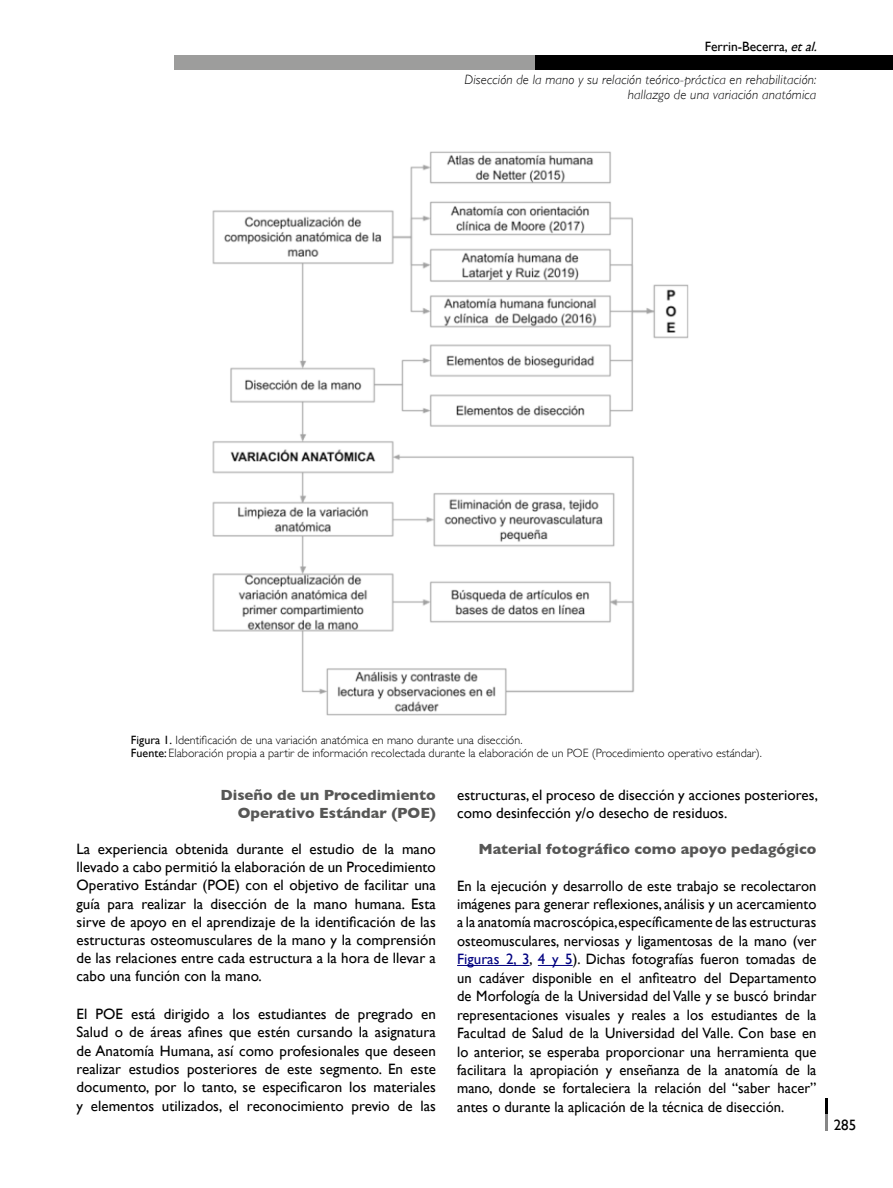
<style>
.page{position:relative;width:893px;height:1188px;background:#fff}
.page>*{position:absolute;margin:0;border:0;box-sizing:border-box;transform-origin:0 0}
.t1{font:15px/18.5px "Gill Sans";letter-spacing:.005em;color:#000;text-align:justify}
.t2{font:700 15px/18px "Gill Sans";color:#575756;text-align:right}
.t3{font:italic 300 13.5px/15px "Gill Sans";letter-spacing:.01em;color:#020203;text-align:right}
.t4{font:13.5px "Gill Sans";color:#000}
.t5{font:300 12px/13.5px "Gill Sans";color:#000}
.s1{font-style:italic}
.s2{font-weight:400}
.s3{color:#000080}
</style>
<div class="page">
<div style="left:174px;top:55px;width:361px;height:15px;background:#9d9d9c"></div>
<div style="left:535px;top:55px;width:358px;height:15px;background:#000"></div>
<svg style="left:825px;top:1099px;width:2px;height:31px"></svg>
<img style="left:212px;top:151px;width:477px;height:565px">
<hr style="left:457px;top:965px;width:73px;height:1px;background:#000080">
<hr style="left:538px;top:965px;width:35px;height:1px;background:#000080">
<p class="t4" style="left:705px;top:39px;width:117px">Ferrin-Becerra, <span class="s1">etal.</span></p>
<p class="t3" style="left:464px;top:72px;width:354px">Disección de la mano y su relación teórico-práctica en rehabilitación: hallazgo de una variación anatómica</p>
<p class="t5" style="left:131px;top:733px;width:633px"><span class="s2">Figura 1.</span> Identificación de una variación anatómica en mano durante una disección.<br><span class="s2">Fuente:</span> Elaboración propia a partir de información recolectada durante la elaboración de un POE (Procedimiento operativo estándar).</p>
<p class="t2" style="left:220px;top:786px;width:217px">Diseño de un Procedimiento<br>Operativo Estándar (POE)</p>
<p class="t1" style="left:77px;top:840px;width:361px">La experiencia obtenida durante el estudio de la mano llevado a cabo permitió la elaboración de un Procedimiento Operativo Estándar (POE) con el objetivo de facilitar una guía para realizar la disección de la mano humana. Esta sirve de apoyo en el aprendizaje de la identificación de las estructuras osteomusculares de la mano y la comprensión de las relaciones entre cada estructura a la hora de llevar a cabo una función con la mano.</p>
<p class="t1" style="left:77px;top:1005px;width:361px">El POE está dirigido a los estudiantes de pregrado en Salud o de áreas afines que estén cursando la asignatura de Anatomía Humana, así como profesionales que deseen realizar estudios posteriores de este segmento. En este documento, por lo tanto, se especificaron los materiales y elementos utilizados, el reconocimiento previo de las</p>
<p class="t1" style="left:457px;top:786px;width:362px;line-height:18px">estructuras, el proceso de disección y acciones posteriores, como desinfección y/o desecho de residuos.</p>
<p class="t2" style="left:478px;top:840px;width:340px">Material fotográfico como apoyo pedagógico</p>
<p class="t1" style="left:457px;top:876px;width:361px">En la ejecución y desarrollo de este trabajo se recolectaron imágenes para generar reflexiones, análisis y un acercamiento a la anatomía macroscópica, específicamente de las estructuras osteomusculares, nerviosas y ligamentosas de la mano (ver <span class="s3">Figuras 2, 3</span>, <span class="s3">4 y 5</span>). Dichas fotografías fueron tomadas de un cadáver disponible en el anfiteatro del Departamento de Morfología de la Universidad del Valle y se buscó brindar representaciones visuales y reales a los estudiantes de la Facultad de Salud de la Universidad del Valle. Con base en lo anterior, se esperaba proporcionar una herramienta que facilitara la apropiación y enseñanza de la anatomía de la mano, donde se fortaleciera la relación del “saber hacer” antes o durante la aplicación de la técnica de disección.</p>
<p class="t1" style="left:834px;top:1116px;width:24px">285</p>
</div>
